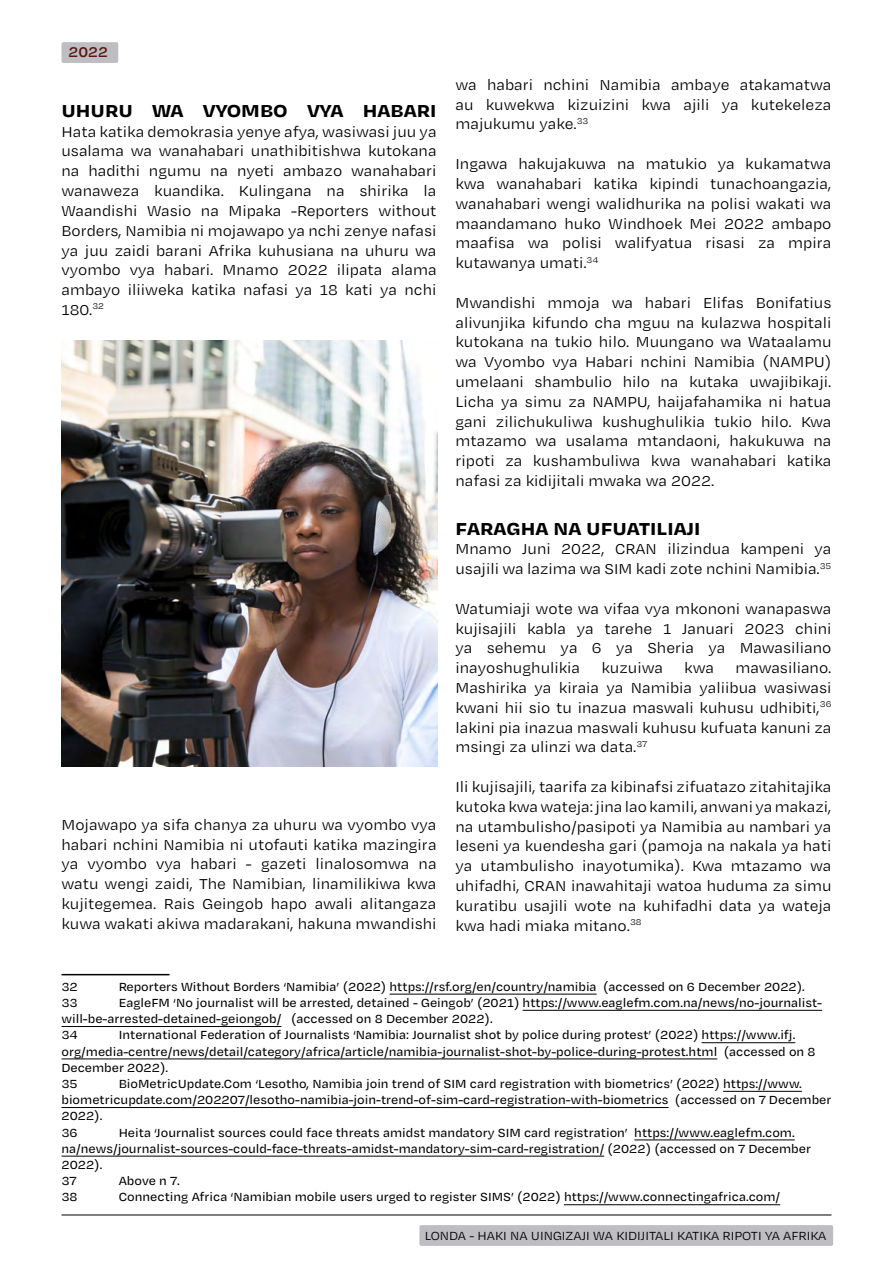
<style>
.page{position:relative;width:893px;height:1263px;background:#fff}
.page>*{position:absolute;margin:0;border:0;box-sizing:border-box;transform-origin:0 0}
.t1{font:700 22.5px "Degular Text";color:#000}
.t2{font:16.5px/19.8px "Degular Text";color:#000;text-align:justify}
.t3{font:600 16.2px "Degular Text";color:#561811}
.t4{font:500 13.5px/16.2px "Degular Text";color:#000}
.t5{font:13.5px "Degular Text";color:#000}
</style>
<div class="page">
<div style="left:419px;top:1225px;width:414px;height:21px;background:#bebdc2;border-radius:2px"></div>
<hr style="left:62px;top:1214px;width:769px;height:1px;background:#000">
<div style="left:61px;top:42px;width:57px;height:21px;background:#bebdc2;border-radius:2px"></div>
<hr style="left:62px;top:974px;width:108px;height:1px;background:#000">
<hr style="left:390px;top:994px;width:207px;height:1px;background:#000">
<hr style="left:523px;top:1010px;width:299px;height:1px;background:#000">
<hr style="left:62px;top:1026px;width:219px;height:1px;background:#000">
<hr style="left:702px;top:1042px;width:93px;height:1px;background:#000">
<hr style="left:62px;top:1058px;width:655px;height:1px;background:#000">
<hr style="left:723px;top:1091px;width:79px;height:1px;background:#000">
<hr style="left:62px;top:1107px;width:606px;height:1px;background:#000">
<hr style="left:634px;top:1139px;width:161px;height:1px;background:#000">
<hr style="left:62px;top:1156px;width:542px;height:1px;background:#000">
<hr style="left:564px;top:1204px;width:216px;height:1px;background:#000">
<img style="left:62px;top:341px;width:375px;height:425px">
<p class="t3" style="left:68px;top:41px;width:41px">2022</p>
<h1 class="t1" style="left:62px;top:94px;width:29px">Uhuru</h1>
<h1 class="t1" style="left:152px;top:94px;width:17px">wa</h1>
<h1 class="t1" style="left:203px;top:94px;width:235px">Vyom bo vya Habar i</h1>
<p class="t2" style="left:62px;top:121px;width:377px">Hata katika demokrasia yenye afya, wasiwasi juu ya usalama wa wanahabari unathibitishwa kutokana na hadithi ngumu na nyeti ambazo wanahabari wanaweza kuandika. Kulingana na shirika la Waandishi Wasio na Mipaka -Reporters without Borders, Namibia ni mojawapo ya nchi zenye nafasi ya juu zaidi barani Afrika kuhusiana na uhuru wa vyombo vya habari. Mnamo 2022 ilipata alama ambayo iliiweka katika nafasi ya 18 kati ya nchi 180.<sup>32</sup></p>
<p class="t2" style="left:61px;top:814px;width:377px">Mojawapo ya sifa chanya za uhuru wa vyombo vya habari nchini Namibia ni utofauti katika mazingira ya vyombo vya habari - gazeti linalosomwa na watu wengi zaidi, The Namibian, linamilikiwa kwa kujitegemea. Rais Geingob hapo awali alitangaza kuwa wakati akiwa madarakani, hakuna mwandishi</p>
<p class="t2" style="left:455px;top:74px;width:377px">wa habari nchini Namibia ambaye atakamatwa au kuwekwa kizuizini kwa ajili ya kutekeleza majukumu yake.<sup>33</sup></p>
<p class="t2" style="left:455px;top:153px;width:377px">Ingawa hakujakuwa na matukio ya kukamatwa kwa wanahabari katika kipindi tunachoangazia, wanahabari wengi walidhurika na polisi wakati wa maandamano huko Windhoek Mei 2022 ambapo maafisa wa polisi walifyatua risasi za mpira kutawanya umati.<sup>34</sup></p>
<p class="t2" style="left:455px;top:292px;width:377px">Mwandishi mmoja wa habari Elifas Bonifatius alivunjika kifundo cha mguu na kulazwa hospitali kutokana na tukio hilo. Muungano wa Wataalamu wa Vyombo vya Habari nchini Namibia (NAMPU) umelaani shambulio hilo na kutaka uwajibikaji.<br>Licha ya simu za NAMPU, haijafahamika ni hatua gani zilichukuliwa kushughulikia tukio hilo. Kwa mtazamo wa usalama mtandaoni, hakukuwa na ripoti za kushambuliwa kwa wanahabari katika nafasi za kidijitali mwaka wa 2022.</p>
<h1 class="t1" style="left:455px;top:512px;width:14px">Fara</h1>
<h1 class="t1" style="left:507px;top:512px;width:196px">gha na Ufuatiliaji</h1>
<p class="t2" style="left:455px;top:539px;width:377px">Mnamo Juni 2022, CRAN ilizindua kampeni ya usajili wa lazima wa SIM kadi zote nchini Namibia.<sup>35</sup></p>
<p class="t2" style="left:455px;top:598px;width:378px">Watumiaji wote wa vifaa vya mkononi wanapaswa kujisajili kabla ya tarehe 1 Januari 2023 chini ya sehemu ya 6 ya Sheria ya Mawasiliano inayoshughulikia</p>
<p class="t2" style="left:455px;top:657px;width:377px;text-indent:280px">mawasiliano.<br>Mashirika ya kiraia ya Namibia yaliibua wasiwasi kwani hii sio tu inazua maswali kuhusu udhibiti,<sup>36 </sup>lakini pia inazua maswali kuhusu kufuata kanuni za msingi za ulinzi wa data.<sup>37</sup></p>
<p class="t2" style="left:455px;top:776px;width:377px">Ili kujisajili, taarifa za kibinafsi zifuatazo zitahitajika kutoka kwa wateja: jina lao kamili, anwani ya makazi, na utambulisho/pasipoti ya Namibia au nambari ya leseni ya kuendesha gari (pamoja na nakala ya hati ya utambulisho inayotumika). Kwa mtazamo wa uhifadhi, CRAN inawahitaji watoa huduma za simu kuratibu usajili wote na kuhifadhi data ya wateja kwa hadi miaka mitano.<sup>38</sup></p>
<p class="t2" style="left:601px;top:657px;width:63px">kuzuiwa</p>
<p class="t2" style="left:684px;top:657px;width:31px">kwa</p>
<p class="t4" style="left:62px;top:978px;width:18px">32</p>
<p class="t4" style="left:119px;top:978px;width:688px">Reporters Without Borders ‘Namibia’ (2022) https://rsf.org/en/country/namibia (accessed on 6 December 2022).</p>
<p class="t4" style="left:62px;top:994px;width:18px">33</p>
<p class="t4" style="left:62px;top:994px;width:762px;text-indent:57px">EagleFM ‘No journalist will be arrested, detained - Geingob’ (2021) https://www.eaglefm.com.na/news/no-journalist&shy;will-be-arrested-detained-geiongob/ (accessed on 8 December 2022).<br>34</p>
<p class="t4" style="left:62px;top:1026px;width:756px;text-indent:57px">International Federation of Journalists ‘Namibia: Journalist shot by police during protest’ (2022) https://www.ifj. org/media-centre/news/detail/category/africa/article/namibia-journalist-shot-by-police-during-protest.html (accessed on 8<br>December 2022).<br>35</p>
<p class="t4" style="left:62px;top:1075px;width:771px;text-indent:57px">BioMetricUpdate.Com ‘Lesotho, Namibia join trend of SIM card registration with biometrics’ (2022) https://www. biometricupdate.com/202207/lesotho-namibia-join-trend-of-sim-card-registration-with-biometrics (accessed on 7 December 2022).<br>36</p>
<p class="t4" style="left:62px;top:1124px;width:751px;text-indent:57px">Heita ‘Journalist sources could face threats amidst mandatory SIM card registration’ https://www.eaglefm.com. na/news/journalist-sources-could-face-threats-amidst-mandatory-sim-card-registration/ (2022) (accessed on 7 December 2022).<br>37</p>
<p class="t4" style="left:119px;top:1172px;width:62px">Above n 7.</p>
<p class="t4" style="left:62px;top:1188px;width:18px">38</p>
<p class="t4" style="left:119px;top:1188px;width:663px">Connecting Africa ‘Namibian mobile users urged to register SIMS’ (2022) https://www.connectingafrica.com/</p>
<p class="t5" style="left:425px;top:1227px;width:403px">LONDA - HAKI NA UINGIZAJI WA KIDIJITALI KATIKA RIPOTI YA AFRIKA</p>
</div>
